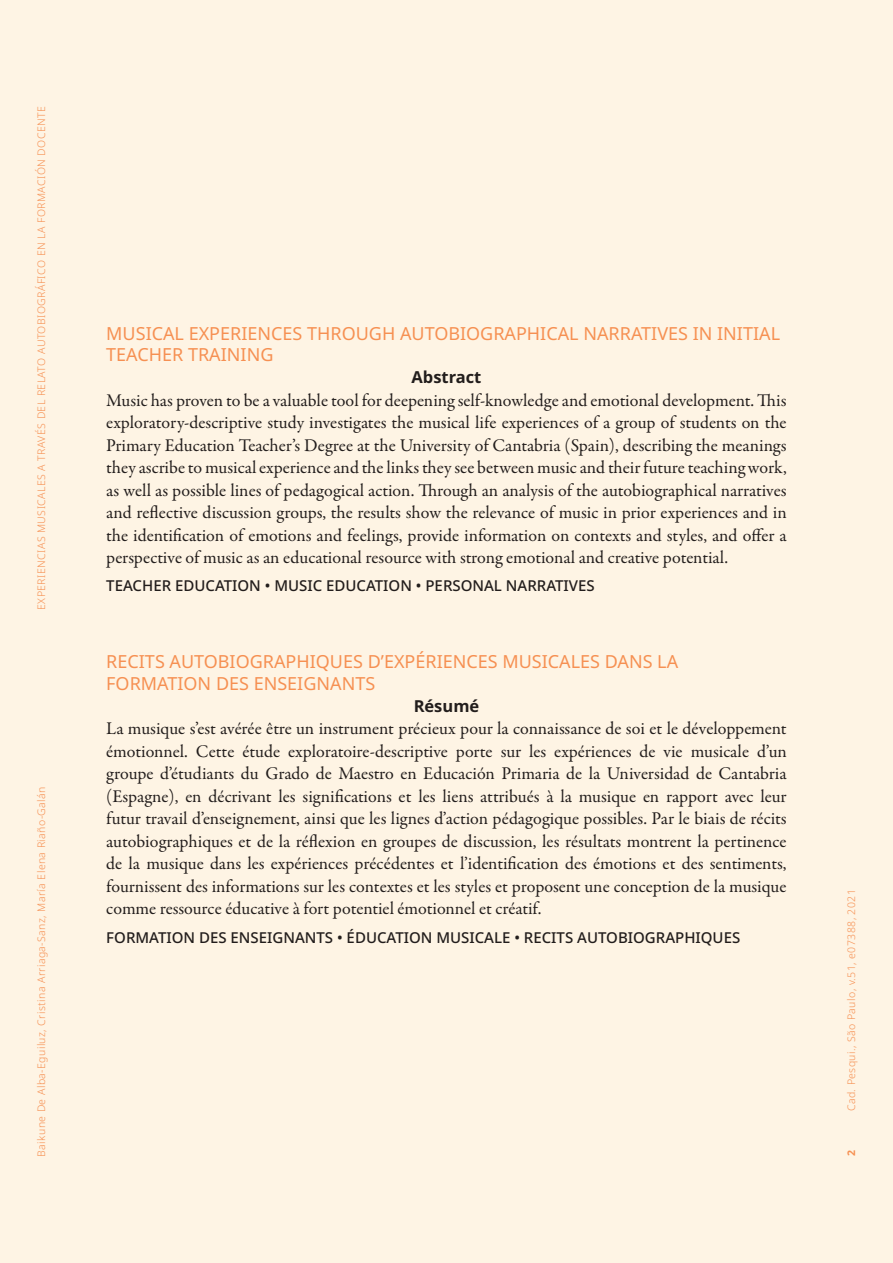
<style>
.page{position:relative;width:893px;height:1263px;background:#fef4e4}
.page>*{position:absolute;margin:0;border:0;box-sizing:border-box;transform-origin:0 0}
.resumo_corpo{font:18px/22.5px "Garamond Premr Pro";letter-spacing:-.005em;color:#231f20;text-align:justify}
.titulo_tradução{font:18px/21.8px "Noto Sans";color:#f7975c}
.resumo_traduções{font:700 16.5px "Noto Sans";color:#231f20}
.resumo_radape{font:500 15px "Noto Sans";color:#231f20}
.t1{font:300 10.5px "Noto Sans";letter-spacing:.04em;color:#f7975c}
.t2{font:700 10.5px "Noto Sans";color:#f7975c}
</style>
<div class="page">
<p class="t1" style="left:34px;top:610px;width:505px;rotate:-90deg">EXPERIENCIAS MUSICALES A TRAVÉS DEL RELATO AUTOBIOGRÁFICO EN LA FORMACIÓN DOCENTE</p>
<p class="t1" style="left:34px;top:1157px;width:372px;rotate:-90deg">Baikune De Alba-Eguiluz, Cristina Arriaga-Sanz, María Elena Riaño-Galán</p>
<p class="titulo_tradução" style="left:106px;top:323px;width:675px">MUSICAL EXPERIENCES THROUGH AUTOBIOGRAPHICAL NARRATIVES IN INITIAL<br>TEACHER TRAINING</p>
<p class="resumo_traduções" style="left:411px;top:366px;width:71px">Abstract</p>
<p class="resumo_corpo" style="left:106px;top:389px;width:682px">Music has proven to be a valuable tool for deepening self-knowledge and emotional development. This exploratory-descriptive study investigates the musical life experiences of a group of students on the Primary Education Teacher’s Degree at the University of Cantabria (Spain), describing the meanings they ascribe to musical experience and the links they see between music and their future teaching work, as well as possible lines of pedagogical action. Through an analysis of the autobiographical narratives and reflective discussion groups, the results show the relevance of music in prior experiences and in the identification of emotions and feelings, provide information on contexts and styles, and offer a perspective of music as an educational resource with strong emotional and creative potential.</p>
<p class="resumo_radape" style="left:106px;top:575px;width:490px">TEACHER EDUCATION • MUSIC EDUCATION • PERSONAL NARRATIVES</p>
<p class="titulo_tradução" style="left:106px;top:651px;width:573px">RECITS AUTOBIOGRAPHIQUES D’EXPÉRIENCES MUSICALES DANS LA<br>FORMATION DES ENSEIGNANTS</p>
<p class="resumo_traduções" style="left:414px;top:694px;width:67px">Résumé</p>
<p class="resumo_corpo" style="left:106px;top:718px;width:682px">La musique s’est avérée être un instrument précieux pour la connaissance de soi et le développement émotionnel. Cette étude exploratoire-descriptive porte sur les expériences de vie musicale d’un groupe d’étudiants du Grado de Maestro en Educación Primaria de la Universidad de Cantabria (Espagne), en décrivant les significations et les liens attribués à la musique en rapport avec leur futur travail d’enseignement, ainsi que les lignes d’action pédagogique possibles. Par le biais de récits autobiographiques et de la réflexion en groupes de discussion, les résultats montrent la pertinence de la musique dans les expériences précédentes et l’identification des émotions et des sentiments, fournissent des informations sur les contextes et les styles et proposent une conception de la musique comme ressource éducative à fort potentiel émotionnel et créatif.</p>
<p class="resumo_radape" style="left:106px;top:926px;width:635px">FORMATION DES ENSEIGNANTS • ÉDUCATION MUSICALE • RECITS AUTOBIOGRAPHIQUES</p>
<p class="t1" style="left:844px;top:1111px;width:224px;rotate:-90deg">Cad. Pesqui., São Paulo, v.51, e07388, 2021</p>
<p class="t2" style="left:844px;top:1155px;width:8px;rotate:-90deg">2</p>
</div>
